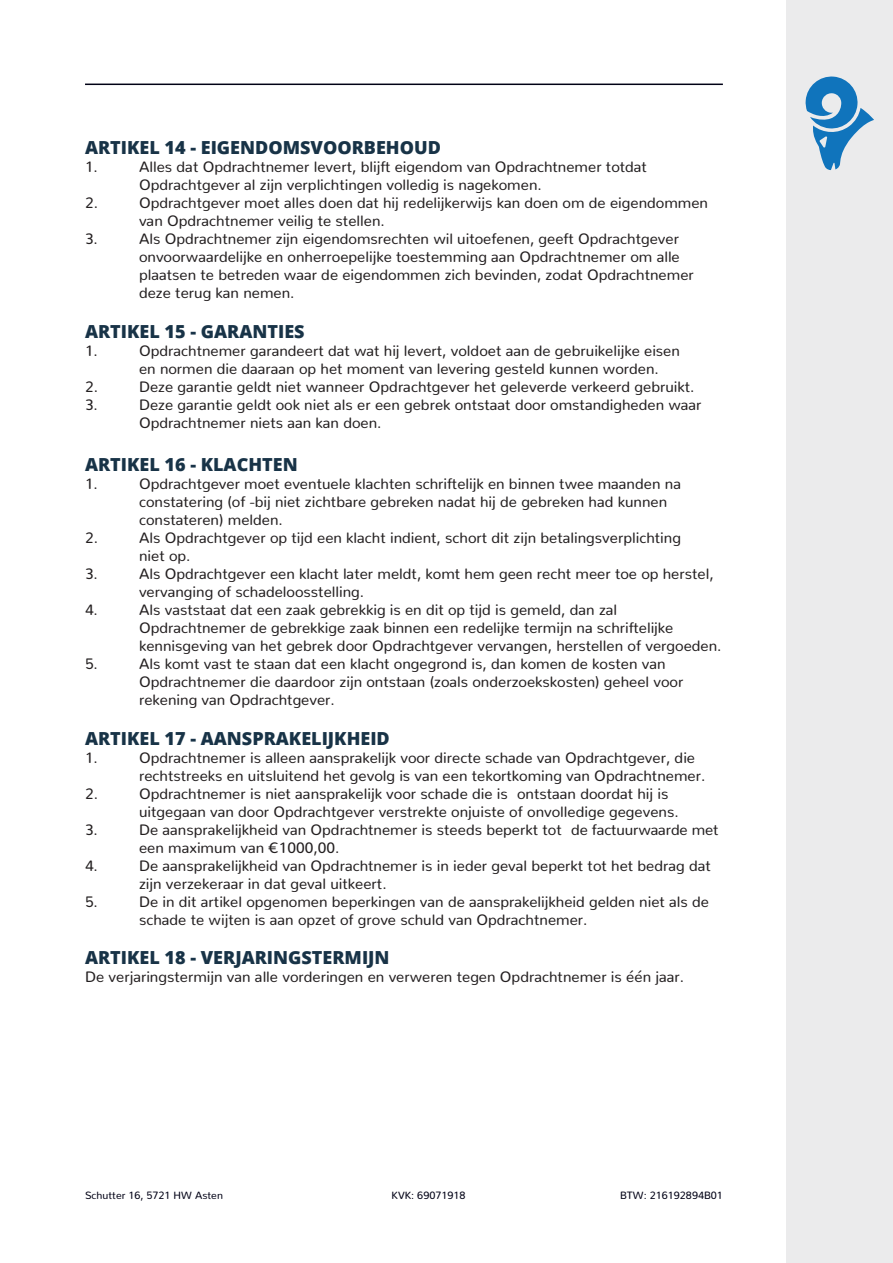
<style>
.page{position:relative;width:893px;height:1263px;background:#fff}
.page>*{position:absolute;margin:0;border:0;box-sizing:border-box;transform-origin:0 0}
.t1{font:800 18px "Open Sans";color:#183347}
.t2{font:15px/18px "Nunito";color:#231f20}
.t3{font:10.5px "Nunito";color:#000115}
</style>
<div class="page">
<hr style="left:85px;top:84px;width:638px;height:1px;background:#000115">
<div style="left:787px;top:0;width:106px;height:1263px;background:#ebebec"></div>
<svg style="left:805px;top:76px;width:69px;height:94px"></svg>
<p class="t1" style="left:85px;top:134px;width:357px">ARTIKEL 14 - EIGENDOMSVOORBEHOUD</p>
<p class="t2" style="left:85px;top:156px;width:14px">1.</p>
<p class="t2" style="left:139px;top:156px;width:509px">Alles dat Opdrachtnemer levert, blijft eigendom van Opdrachtnemer totdat<br>Opdrachtgever al zijn verplichtingen volledig is nagekomen.</p>
<p class="t2" style="left:85px;top:192px;width:14px">2.</p>
<p class="t2" style="left:139px;top:192px;width:570px">Opdrachtgever moet alles doen dat hij redelijkerwijs kan doen om de eigendommen van Opdrachtnemer veilig te stellen.</p>
<p class="t2" style="left:85px;top:228px;width:14px">3.</p>
<p class="t2" style="left:139px;top:228px;width:556px">Als Opdrachtnemer zijn eigendomsrechten wil uitoefenen, geeft Opdrachtgever onvoorwaardelijke en onherroepelijke toestemming aan Opdrachtnemer om alle plaatsen te betreden waar de eigendommen zich bevinden, zodat Opdrachtnemer deze terug kan nemen.</p>
<p class="t1" style="left:85px;top:317px;width:221px">ARTIKEL 15 - GARANTIES</p>
<p class="t2" style="left:85px;top:340px;width:14px">1.</p>
<p class="t2" style="left:139px;top:340px;width:542px">Opdrachtnemer garandeert dat wat hij levert, voldoet aan de gebruikelijke eisen en normen die daaraan op het moment van levering gesteld kunnen worden.</p>
<p class="t2" style="left:85px;top:376px;width:14px">2.</p>
<p class="t2" style="left:139px;top:376px;width:557px">Deze garantie geldt niet wanneer Opdrachtgever het geleverde verkeerd gebruikt.</p>
<p class="t2" style="left:85px;top:394px;width:14px">3.</p>
<p class="t2" style="left:139px;top:394px;width:564px">Deze garantie geldt ook niet als er een gebrek ontstaat door omstandigheden waar<br>Opdrachtnemer niets aan kan doen.</p>
<p class="t1" style="left:85px;top:451px;width:214px">ARTIKEL 16 - KLACHTEN</p>
<p class="t2" style="left:85px;top:473px;width:14px">1.</p>
<p class="t2" style="left:139px;top:473px;width:543px">Opdrachtgever moet eventuele klachten schriftelijk en binnen twee maanden na constatering (of -bij niet zichtbare gebreken nadat hij de gebreken had kunnen constateren) melden.</p>
<p class="t2" style="left:85px;top:527px;width:14px">2.</p>
<p class="t2" style="left:139px;top:527px;width:543px">Als Opdrachtgever op tijd een klacht indient, schort dit zijn betalingsverplichting niet op.</p>
<p class="t2" style="left:85px;top:563px;width:14px">3.</p>
<p class="t2" style="left:139px;top:563px;width:576px">Als Opdrachtgever een klacht later meldt, komt hem geen recht meer toe op herstel, vervanging of schadeloosstelling.</p>
<p class="t2" style="left:85px;top:599px;width:14px">4.</p>
<p class="t2" style="left:139px;top:599px;width:584px">Als vaststaat dat een zaak gebrekkig is en dit op tijd is gemeld, dan zal<br>Opdrachtnemer de gebrekkige zaak binnen een redelijke termijn na schriftelijke kennisgeving van het gebrek door Opdrachtgever vervangen, herstellen of vergoeden.</p>
<p class="t2" style="left:85px;top:653px;width:14px">5.</p>
<p class="t2" style="left:139px;top:653px;width:546px">Als komt vast te staan dat een klacht ongegrond is, dan komen de kosten van<br>Opdrachtnemer die daardoor zijn ontstaan (zoals onderzoekskosten) geheel voor rekening van Opdrachtgever.</p>
<p class="t1" style="left:85px;top:724px;width:306px">ARTIKEL 17 - AANSPRAKELIJKHEID</p>
<p class="t2" style="left:85px;top:747px;width:14px">1.</p>
<p class="t2" style="left:139px;top:747px;width:568px">Opdrachtnemer is alleen aansprakelijk voor directe schade van Opdrachtgever, die rechtstreeks en uitsluitend het gevolg is van een tekortkoming van Opdrachtnemer.</p>
<p class="t2" style="left:85px;top:783px;width:14px">2.</p>
<p class="t2" style="left:139px;top:783px;width:541px">Opdrachtnemer is niet aansprakelijk voor schade die is ontstaan doordat hij is uitgegaan van door Opdrachtgever verstrekte onjuiste of onvolledige gegevens.</p>
<p class="t2" style="left:85px;top:819px;width:14px">3.</p>
<p class="t2" style="left:139px;top:819px;width:581px">De aansprakelijkheid van Opdrachtnemer is steeds beperkt tot de factuurwaarde met een maximum van €1000,00.</p>
<p class="t2" style="left:85px;top:855px;width:14px">4.</p>
<p class="t2" style="left:139px;top:855px;width:573px">De aansprakelijkheid van Opdrachtnemer is in ieder geval beperkt tot het bedrag dat zijn verzekeraar in dat geval uitkeert.</p>
<p class="t2" style="left:85px;top:891px;width:14px">5.</p>
<p class="t2" style="left:139px;top:891px;width:572px">De in dit artikel opgenomen beperkingen van de aansprakelijkheid gelden niet als de schade te wijten is aan opzet of grove schuld van Opdrachtnemer.</p>
<p class="t1" style="left:85px;top:944px;width:306px">ARTIKEL 18 - VERJARINGSTERMIJN</p>
<p class="t2" style="left:85px;top:966px;width:601px">De verjaringstermijn van alle vorderingen en verweren tegen Opdrachtnemer is één jaar.</p>
<p class="t3" style="left:85px;top:1186px;width:139px">Schutter 16, 5721 HW Asten</p>
<p class="t3" style="left:391px;top:1186px;width:76px">KVK: 69071918</p>
<p class="t3" style="left:620px;top:1186px;width:104px">BTW: 216192894B01</p>
</div>
